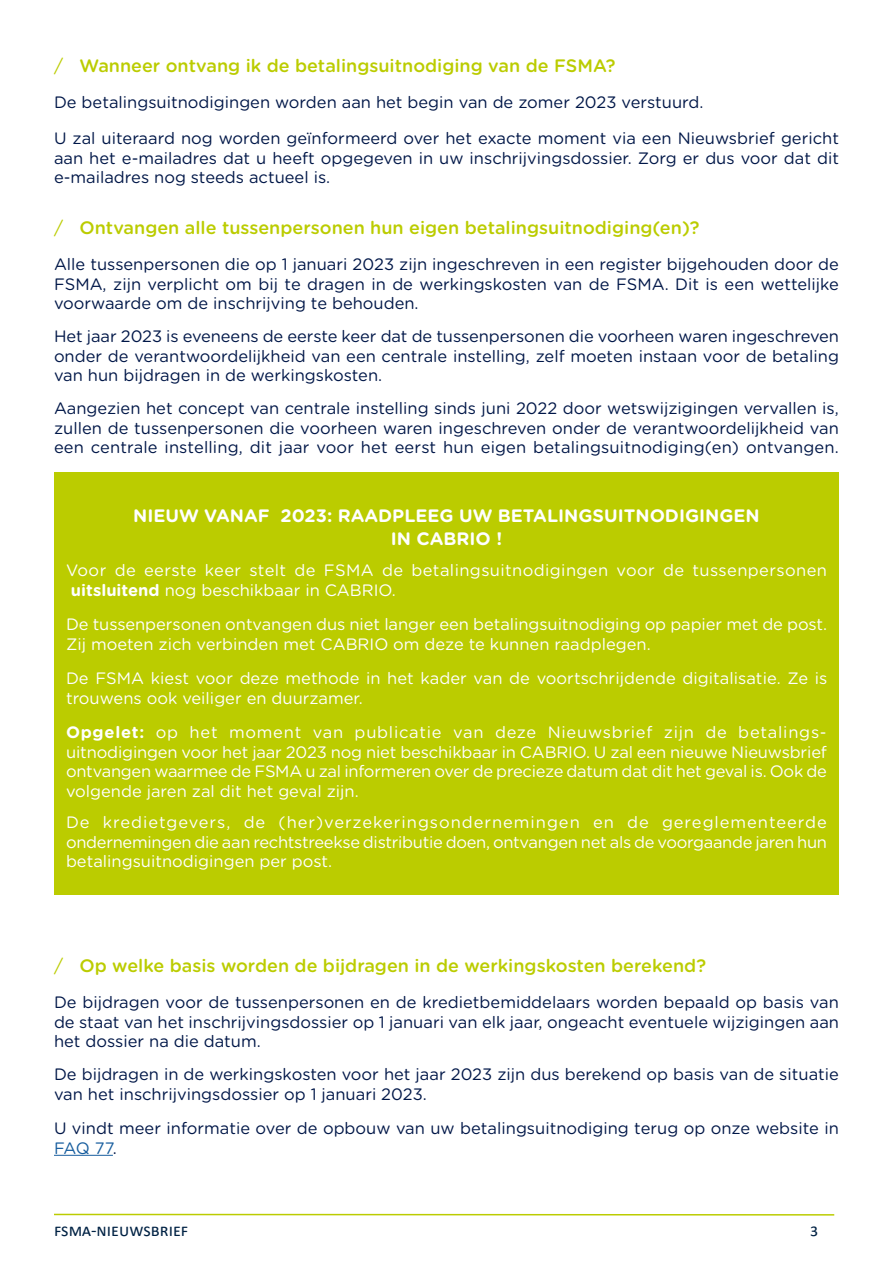
<style>
.page{position:relative;width:893px;height:1263px;background:#fff}
.page>*{position:absolute;margin:0;border:0;box-sizing:border-box;transform-origin:0 0}
.t1{font:500 18px "Gotham Rounded";color:#bc0}
.BROOD_NIEUWSBRIEF{font:700 18px/22.5px "Gotham Rounded";color:#fff;text-align:center}
.t2{font:18px "Calibri";color:#024}
.BROOD_NIEUWSBRIEF-2{font:16.5px/19.5px "Gotham Rounded";color:#001748;text-align:justify}
.BROOD_NIEUWSBRIEF-3{font:16.5px/19.5px "Gotham Rounded";color:#fff}
.BROOD_NIEUWSBRIEF-4{font:16.5px/19.5px "Gotham Rounded";letter-spacing:.025em;color:#fff}
.s1{font-weight:400}
.s2{font-weight:700}
.s3{color:#175d9e}
</style>
<div class="page">
<hr style="left:54px;top:1155px;width:59px;height:1px;background:#175d9e">
<div style="left:54px;top:472px;width:785px;height:423px;background:#bc0"></div>
<hr style="left:54px;top:1214px;width:780px;height:1px;background:#bc0">
<p class="t1" style="left:54px;top:53px;width:563px"><span class="s1">/</span> Wanneer ontvang ik de betalingsuitnodiging van de FSMA?</p>
<p class="BROOD_NIEUWSBRIEF-2" style="left:54px;top:92px;width:651px">De betalingsuitnodigingen worden aan het begin van de zomer 2023 verstuurd.</p>
<p class="BROOD_NIEUWSBRIEF-2" style="left:54px;top:128px;width:786px">U zal uiteraard nog worden geïnformeerd over het exacte moment via een Nieuwsbrief gericht aan het e-mailadres dat u heeft opgegeven in uw inschrijvingsdossier. Zorg er dus voor dat dit e-mailadres nog steeds actueel is.</p>
<p class="t1" style="left:54px;top:215px;width:647px"><span class="s1">/</span> Ontvangen alle tussenpersonen hun eigen betalingsuitnodiging(en)?</p>
<p class="BROOD_NIEUWSBRIEF-2" style="left:54px;top:254px;width:786px">Alle tussenpersonen die op 1 januari 2023 zijn ingeschreven in een register bijgehouden door de FSMA, zijn verplicht om bij te dragen in de werkingskosten van de FSMA. Dit is een wettelijke voorwaarde om de inschrijving te behouden.</p>
<p class="BROOD_NIEUWSBRIEF-2" style="left:54px;top:326px;width:786px">Het jaar 2023 is eveneens de eerste keer dat de tussenpersonen die voorheen waren ingeschreven onder de verantwoordelijkheid van een centrale instelling, zelf moeten instaan voor de betaling van hun bijdragen in de werkingskosten.</p>
<p class="BROOD_NIEUWSBRIEF-2" style="left:54px;top:398px;width:786px">Aangezien het concept van centrale instelling sinds juni 2022 door wetswijzigingen vervallen is, zullen de tussenpersonen die voorheen waren ingeschreven onder de verantwoordelijkheid van een centrale instelling, dit jaar voor het eerst hun eigen betalingsuitnodiging(en) ontvangen.</p>
<p class="BROOD_NIEUWSBRIEF" style="left:133px;top:504px;width:628px">NIEUW VANAF 2023: RAADPLEEG UW BETALINGSUITNODIGINGEN<br>IN CABRIO !</p>
<p class="BROOD_NIEUWSBRIEF-4" style="left:66px;top:560px;width:762px">Voor de eerste keer stelt de FSMA de betalingsuitnodigingen voor de tussenpersonen <span class="s2">uitsluitend</span> nog beschikbaar in CABRIO.</p>
<p class="BROOD_NIEUWSBRIEF-3" style="left:66px;top:614px;width:763px">De tussenpersonen ontvangen dus niet langer een betalingsuitnodiging op papier met de post.<br>Zij moeten zich verbinden met CABRIO om deze te kunnen raadplegen.</p>
<p class="BROOD_NIEUWSBRIEF-3" style="left:66px;top:668px;width:763px">De FSMA kiest voor deze methode in het kader van de voortschrijdende digitalisatie. Ze is trouwens ook veiliger en duurzamer.</p>
<p class="BROOD_NIEUWSBRIEF-3" style="left:66px;top:722px;width:762px;text-align:justify"><span class="s2">Opgelet:</span> op het moment van publicatie van deze Nieuwsbrief zijn de betalings&shy;uitnodigingen voor het jaar 2023 nog niet beschikbaar in CABRIO. U zal een nieuwe Nieuwsbrief ontvangen waarmee de FSMA u zal informeren over de precieze datum dat dit het geval is. Ook de volgende jaren zal dit het geval zijn.</p>
<p class="BROOD_NIEUWSBRIEF-3" style="left:66px;top:812px;width:763px;text-align:justify">De kredietgevers, de (her)verzekeringsondernemingen en de gereglementeerde ondernemingen die aan rechtstreekse distributie doen, ontvangen net als de voorgaande jaren hun betalingsuitnodigingen per post.</p>
<p class="t1" style="left:54px;top:953px;width:654px"><span class="s1">/</span> Op welke basis worden de bijdragen in de werkingskosten berekend?</p>
<p class="BROOD_NIEUWSBRIEF-2" style="left:54px;top:992px;width:787px">De bijdragen voor de tussenpersonen en de kredietbemiddelaars worden bepaald op basis van de staat van het inschrijvingsdossier op 1 januari van elk jaar, ongeacht eventuele wijzigingen aan het dossier na die datum.</p>
<p class="BROOD_NIEUWSBRIEF-2" style="left:54px;top:1064px;width:786px">De bijdragen in de werkingskosten voor het jaar 2023 zijn dus berekend op basis van de situatie van het inschrijvingsdossier op 1 januari 2023.</p>
<p class="BROOD_NIEUWSBRIEF-2" style="left:54px;top:1118px;width:786px">U vindt meer informatie over de opbouw van uw betalingsuitnodiging terug op onze website in<br><span class="s3">FAQ 77</span>.</p>
<p class="t2" style="left:54px;top:1218px;width:134px">FSMA-nieuwsbrief</p>
<p class="t2" style="left:810px;top:1218px;width:10px">3</p>
</div>
